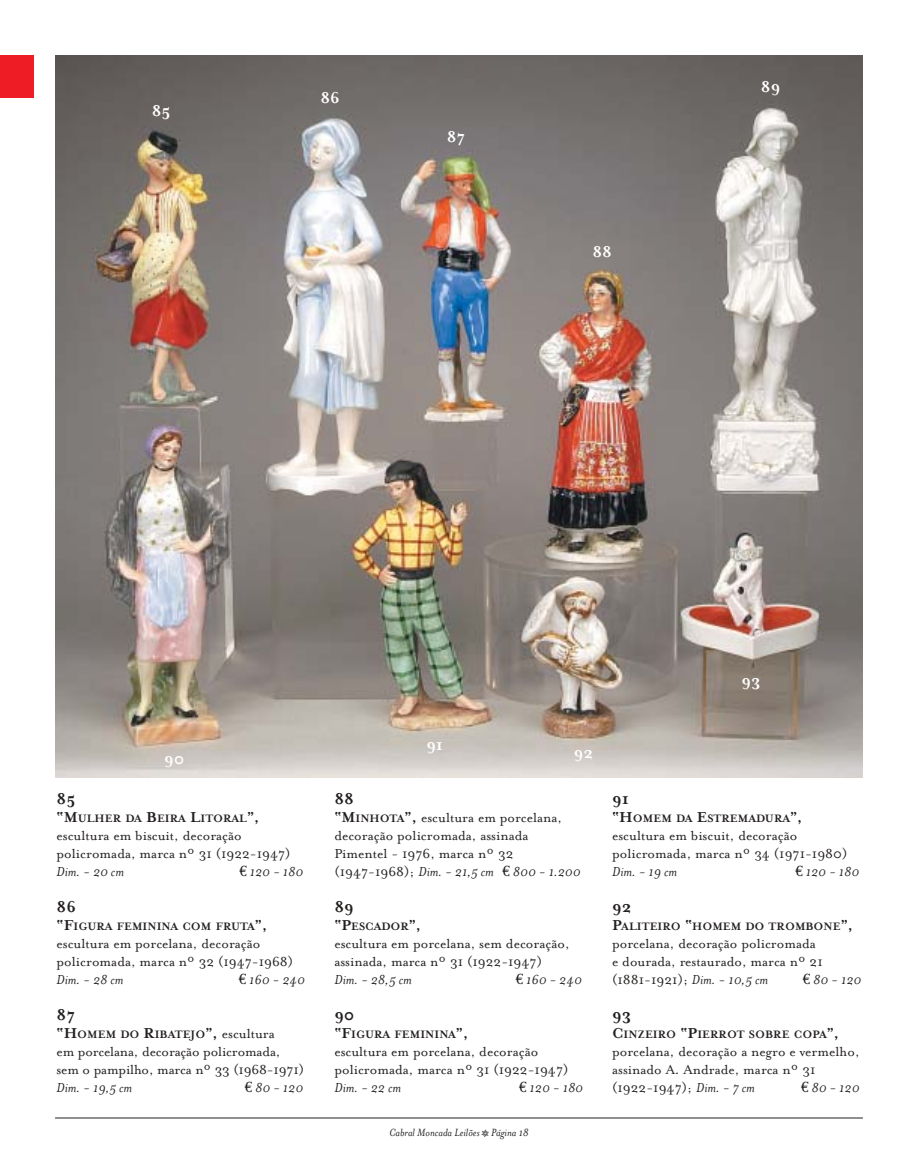
<style>
.page{position:relative;width:918px;height:1173px;background:#fff}
.page>*{position:absolute;margin:0;border:0;box-sizing:border-box;transform-origin:0 0}
.t1{font:700 18px "Mrs Eaves";color:#231f1f}
.t2{font:700 18px "Mrs Eaves";color:#fff}
.t3{font:15px/18px "Mrs Eaves Roman";color:#231f1f}
.t4{font:italic 15px "Mrs Eaves";color:#231f1f}
.t5{font:700 12.3px "Mrs Eaves";color:#231f1f}
.t6{font:italic 12px "Mrs Eaves";color:#231f1f}
.s1{font-size:16.5px}
.s2{font-family:"Euro Serif";font-style:normal}
.s3{font-family:"Mrs Eaves Roman";font-weight:400;font-size:15px}
.s4{font-family:"Mrs Eaves";font-weight:700;font-size:16.5px}
.s5{font-family:"Mrs Eaves";font-weight:700;font-size:12.3px}
.s6{font-family:"Mrs Eaves Roman";font-style:normal}
.s7{font-family:"Mrs Eaves Fractions";font-style:normal}
.s8{font-family:"Mrs Eaves";font-style:italic}
</style>
<div class="page">
<img style="left:55px;top:55px;width:808px;height:723px">
<hr style="left:55px;top:1118px;width:808px;height:1px;background:#231f1f">
<div style="left:0;top:55px;width:34px;height:43px;background:#ee1c24"></div>
<p class="t2" style="left:152px;top:99px;width:20px">85</p>
<p class="t2" style="left:320px;top:87px;width:21px">86</p>
<p class="t2" style="left:447px;top:125px;width:20px">87</p>
<p class="t2" style="left:592px;top:240px;width:21px">88</p>
<p class="t2" style="left:761px;top:75px;width:21px">89</p>
<p class="t2" style="left:164px;top:748px;width:22px">90</p>
<p class="t1" style="left:57px;top:788px;width:20px">85</p>
<p class="t5" style="left:57px;top:811px;width:204px"><span class="s1">“M</span>ULHER DA <span class="s1">B</span>EIRA <span class="s1">L</span>ITORAL<span class="s1">”,</span></p>
<p class="t3" style="left:57px;top:826px;width:236px">escultura em biscuit, decoração policromada, marca nº 31 (1922-1947)</p>
<p class="t4" style="left:57px;top:863px;width:69px">Dim. - 20 cm</p>
<p class="t4" style="left:239px;top:863px;width:65px"><span class="s2">€</span> 120 - 180</p>
<p class="t1" style="left:57px;top:896px;width:21px">86</p>
<p class="t5" style="left:57px;top:919px;width:212px"><span class="s1">“F</span>IGURA FEMININA COM FRUTA<span class="s1">”,</span></p>
<p class="t3" style="left:57px;top:934px;width:238px">escultura em porcelana, decoração policromada, marca nº 32 (1947-1968)</p>
<p class="t4" style="left:57px;top:971px;width:68px">Dim. - 28 cm</p>
<p class="t4" style="left:239px;top:971px;width:68px"><span class="s2">€</span> 160 - 240</p>
<p class="t1" style="left:57px;top:1004px;width:20px">87</p>
<p class="t5" style="left:57px;top:1027px;width:220px"><span class="s1">“H</span>OMEM DO <span class="s1">R</span>IBATEJO<span class="s1">”,</span> <span class="s3">escultura</span></p>
<p class="t3" style="left:57px;top:1042px;width:249px">em porcelana, decoração policromada, sem o pampilho, marca nº 33 (1968-1971)</p>
<p class="t4" style="left:57px;top:1079px;width:77px">Dim. - 19,5 cm</p>
<p class="t4" style="left:245px;top:1079px;width:60px"><span class="s2">€</span> 80 - 120</p>
<p class="t2" style="left:742px;top:669px;width:21px">93</p>
<p class="t2" style="left:426px;top:733px;width:18px">91</p>
<p class="t2" style="left:574px;top:741px;width:21px">92</p>
<p class="t1" style="left:334px;top:788px;width:21px">88</p>
<p class="t3" style="left:334px;top:808px;width:229px"><span class="s4">“M</span><span class="s5">INHOTA</span><span class="s4">”,</span> escultura em porcelana, decoração policromada, assinada<br>Pimentel - 1976, marca nº 32</p>
<p class="t4" style="left:334px;top:863px;width:248px"><span class="s6">(1947-1968);</span> Dim. - 21,5 cm <span class="s2">€</span> 800 - 1.200</p>
<p class="t1" style="left:334px;top:896px;width:21px">89</p>
<p class="t5" style="left:334px;top:919px;width:88px"><span class="s1">“P</span>ESCADOR<span class="s1">”,</span></p>
<p class="t3" style="left:334px;top:934px;width:237px">escultura em porcelana, sem decoração, assinada, marca nº 31 (1922-1947)</p>
<p class="t4" style="left:334px;top:971px;width:79px">Dim. - 28,5 cm</p>
<p class="t4" style="left:516px;top:971px;width:68px"><span class="s2">€</span> 160 - 240</p>
<p class="t1" style="left:334px;top:1004px;width:22px">90</p>
<p class="t5" style="left:334px;top:1027px;width:135px"><span class="s1">“F</span>IGURA FEMININA<span class="s1">”,</span></p>
<p class="t3" style="left:334px;top:1042px;width:236px">escultura em porcelana, decoração policromada, marca nº 31 (1922-1947)</p>
<p class="t4" style="left:334px;top:1079px;width:68px">Dim. - 22 cm</p>
<p class="t4" style="left:519px;top:1079px;width:65px"><span class="s2">€</span> 120 - 180</p>
<p class="t6" style="left:389px;top:1125px;width:141px">Cabral Moncada Leilões <span class="s7">Q</span> Página 18</p>
<p class="t1" style="left:612px;top:788px;width:18px">91</p>
<p class="t5" style="left:612px;top:811px;width:192px"><span class="s1">“H</span>OMEM DA <span class="s1">E</span>STREMADURA<span class="s1">”,</span></p>
<p class="t3" style="left:612px;top:826px;width:237px">escultura em biscuit, decoração policromada, marca nº 34 (1971-1980)</p>
<p class="t4" style="left:612px;top:863px;width:67px">Dim. - 19 cm</p>
<p class="t4" style="left:795px;top:863px;width:65px"><span class="s2">€</span> 120 - 180</p>
<p class="t1" style="left:612px;top:896px;width:21px">92</p>
<p class="t5" style="left:612px;top:919px;width:242px"><span class="s1">P</span>ALITEIRO <span class="s1">“</span>HOMEM DO TROMBONE<span class="s1">”,</span></p>
<p class="t3" style="left:612px;top:934px;width:212px">porcelana, decoração policromada e dourada, restaurado, marca nº 21 (1881-1921); <span class="s8">Dim. - 10,5 cm</span></p>
<p class="t4" style="left:803px;top:971px;width:60px"><span class="s2">€</span> 80 - 120</p>
<p class="t1" style="left:612px;top:1004px;width:21px">93</p>
<p class="t5" style="left:612px;top:1027px;width:228px"><span class="s1">C</span>INZEIRO <span class="s1">“P</span>IERROT SOBRE COPA<span class="s1">”,</span></p>
<p class="t3" style="left:612px;top:1042px;width:249px">porcelana, decoração a negro e vermelho, assinado A. Andrade, marca nº 31 (1922-1947); <span class="s8">Dim. - 7 cm</span></p>
<p class="t4" style="left:801px;top:1079px;width:60px"><span class="s2">€</span> 80 - 120</p>
</div>
